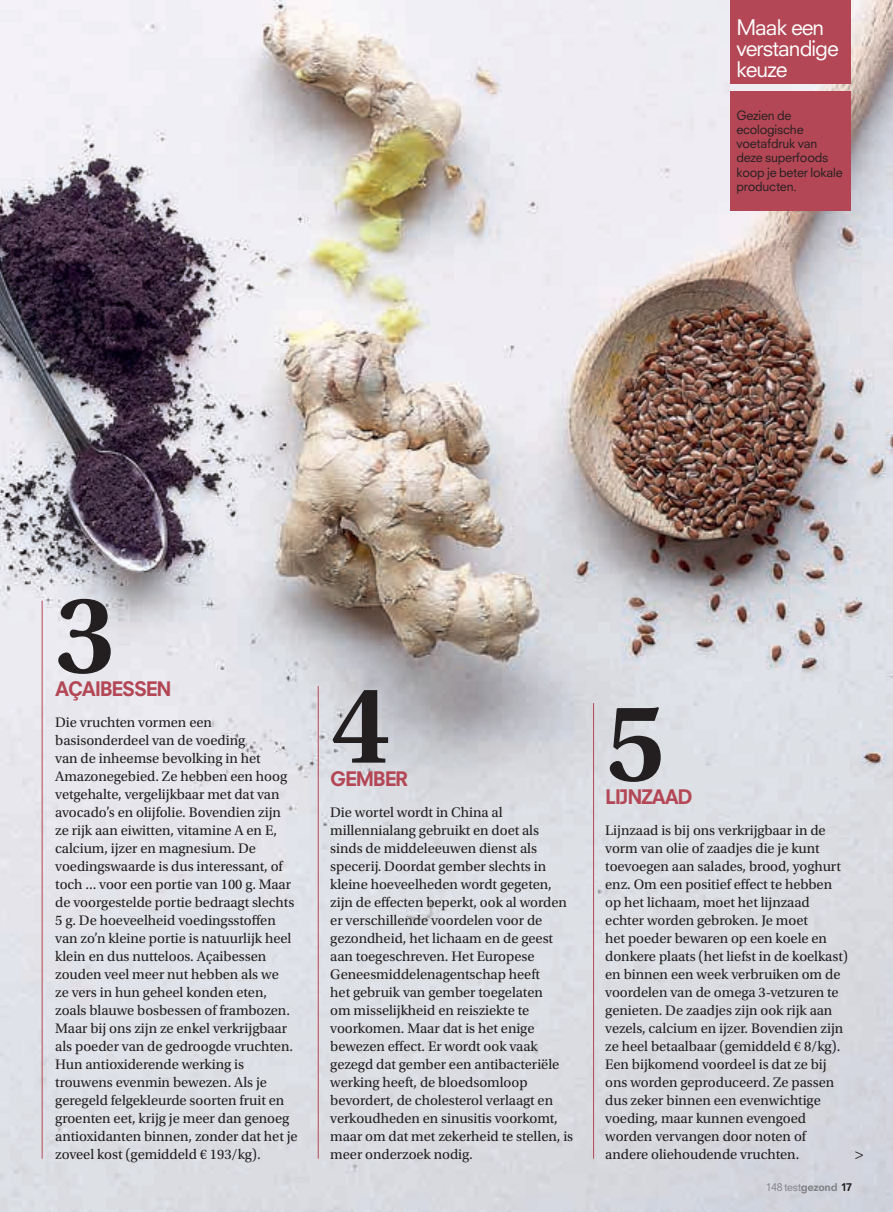
<style>
.page{position:relative;width:893px;height:1212px;background:#fff}
.page>*{position:absolute;margin:0;border:0;box-sizing:border-box;transform-origin:0 0}
._10Q_Number{font:600 115.5px "Utopia Std";color:#231f20}
.NAV_Tab{font:21px/21px "Neuzeit SLT Std";letter-spacing:-.045em;color:#fff}
.FLA_Header{font:800 19.5px "Neuzeit SLT Std";letter-spacing:-.065em;color:#b44756}
.t1{font:15px "Neuzeit SLT Std";color:#231f20}
.ART_Body{font:14.55px/18px "Utopia Std";letter-spacing:-.005em;color:#231f20}
.NAV_Body{font:12.45px/14.2px "Neuzeit SLT Std";letter-spacing:-.015em;color:#231f20}
.t2{font:10.5px "Neuzeit SLT Std";letter-spacing:-.025em;color:#808285}
.s1{font-weight:800}
.s2{font-weight:800;color:#231f20}
</style>
<div class="page">
<img style="left:0;top:0;width:893px;height:1212px">
<hr style="left:42px;top:601px;width:1px;height:558px;background:#b44756">
<hr style="left:318px;top:686px;width:1px;height:473px;background:#b44756">
<hr style="left:593px;top:703px;width:1px;height:456px;background:#b44756">
<div style="left:730px;top:0;width:120px;height:83px;background:#b44756"></div>
<div style="left:730px;top:91px;width:120px;height:119px;background:#b44756"></div>
<p class="NAV_Tab" style="left:736px;top:17px;width:104px">Maak een verstandige keuze</p>
<p class="NAV_Body" style="left:736px;top:108px;width:108px">Gezien de ecologische voetafdruk van deze superfoods koop je beter lokale producten.</p>
<p class="_10Q_Number" style="left:55px;top:570px;width:62px">3</p>
<p class="FLA_Header" style="left:55px;top:677px;width:118px">AÇAIBESSEN</p>
<p class="ART_Body" style="left:55px;top:713px;width:244px">Die vruchten vormen een basisonderdeel van de voeding<br>van de inheemse bevolking in het Amazonegebied. Ze hebben een hoog vetgehalte, vergelijkbaar met dat van avocado’s en olijfolie. Bovendien zijn ze rijk aan eiwitten, vitamine A en E, calcium, ijzer en magnesium. De voedingswaarde is dus interessant, of toch ... voor een portie van 100 g. Maar de voorgestelde portie bedraagt slechts 5 g. De hoeveelheid voedingsstoffen van zo’n kleine portie is natuurlijk heel klein en dus nutteloos. Açaibessen zouden veel meer nut hebben als we<br>ze vers in hun geheel konden eten, zoals blauwe bosbessen of frambozen.<br>Maar bij ons zijn ze enkel verkrijgbaar als poeder van de gedroogde vruchten.<br>Hun antioxiderende werking is trouwens evenmin bewezen. Als je geregeld felgekleurde soorten fruit en groenten eet, krijg je meer dan genoeg antioxidanten binnen, zonder dat het je zoveel kost (gemiddeld € 193/kg).</p>
<p class="_10Q_Number" style="left:605px;top:678px;width:62px">5</p>
<p class="_10Q_Number" style="left:330px;top:660px;width:62px">4</p>
<p class="FLA_Header" style="left:330px;top:767px;width:80px">GEMBER</p>
<p class="ART_Body" style="left:330px;top:803px;width:245px">Die wortel wordt in China al millennialang gebruikt en doet als sinds de middeleeuwen dienst als specerij. Doordat gember slechts in kleine hoeveelheden wordt gegeten, zijn de effecten beperkt, ook al worden er verschillende voordelen voor de gezondheid, het lichaam en de geest aan toegeschreven. Het Europese Geneesmiddelenagentschap heeft<br>het gebruik van gember toegelaten<br>om misselijkheid en reisziekte te voorkomen. Maar dat is het enige bewezen effect. Er wordt ook vaak gezegd dat gember een antibacteriële werking heeft, de bloedsomloop bevordert, de cholesterol verlaagt en verkoudheden en sinusitis voorkomt, maar om dat met zekerheid te stellen, is meer onderzoek nodig.</p>
<p class="FLA_Header" style="left:605px;top:785px;width:89px">LIJNZAAD</p>
<p class="ART_Body" style="left:605px;top:821px;width:244px">Lijnzaad is bij ons verkrijgbaar in de vorm van olie of zaadjes die je kunt toevoegen aan salades, brood, yoghurt enz. Om een positief effect te hebben op het lichaam, moet het lijnzaad echter worden gebroken. Je moet<br>het poeder bewaren op een koele en donkere plaats (het liefst in de koelkast) en binnen een week verbruiken om de voordelen van de omega 3-vetzuren te genieten. De zaadjes zijn ook rijk aan vezels, calcium en ijzer. Bovendien zijn ze heel betaalbaar (gemiddeld € 8/kg).<br>Een bijkomend voordeel is dat ze bij ons worden geproduceerd. Ze passen dus zeker binnen een evenwichtige voeding, maar kunnen evengoed worden vervangen door noten of andere oliehoudende vruchten.</p>
<p class="t1" style="left:855px;top:1144px;width:10px">&gt;</p>
<p class="t2" style="left:766px;top:1180px;width:88px">148 test<span class="s1">gezond</span> <span class="s2">17</span></p>
</div>
